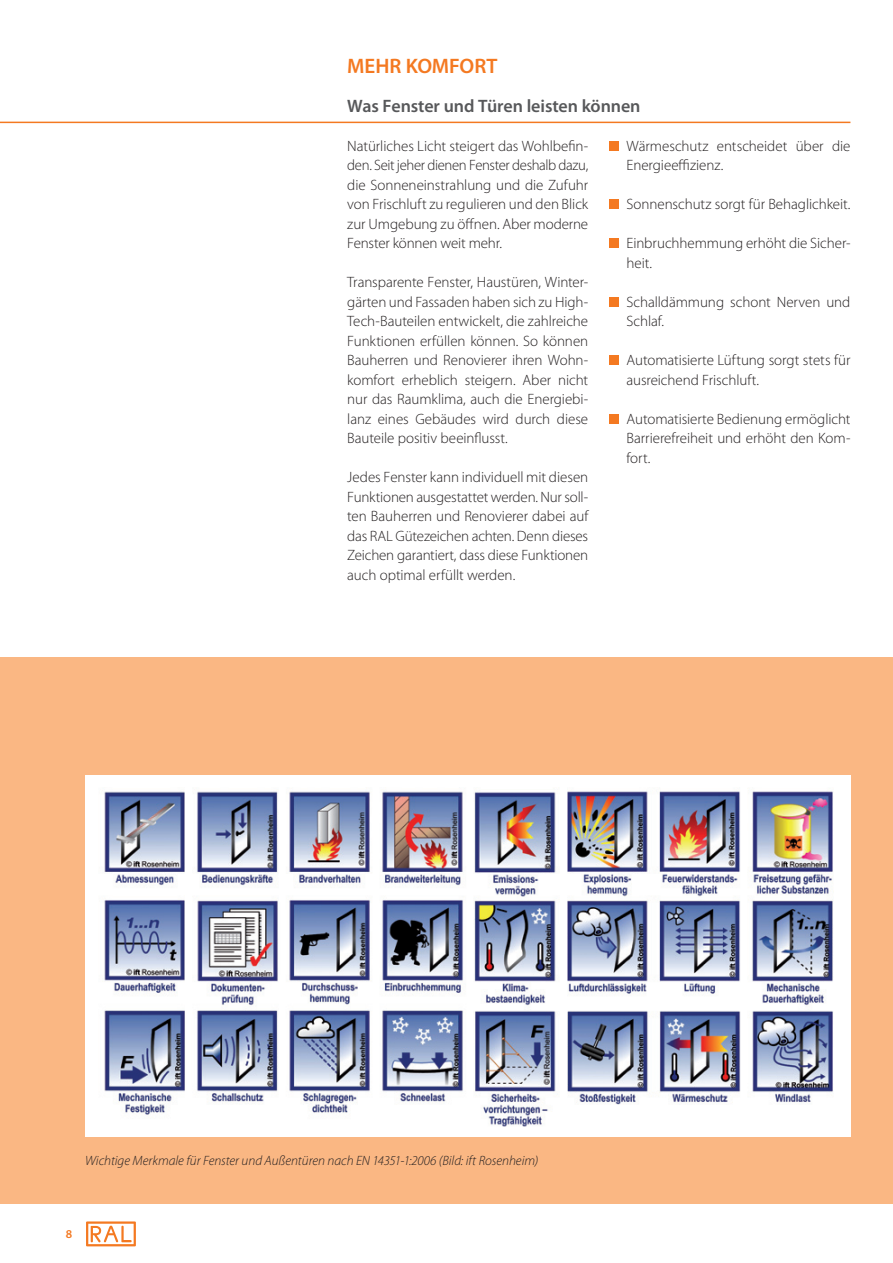
<style>
.page{position:relative;width:893px;height:1263px;background:#fff}
.page>*{position:absolute;margin:0;border:0;box-sizing:border-box;transform-origin:0 0}
.t1{font:600 21px "Myriad Pro";color:#f47921}
.t2{font:600 18px "Myriad Pro";letter-spacing:-.005em;color:#57585a}
.t3{font:300 15px/19.5px "Myriad Pro";letter-spacing:-.005em;color:#231f20;text-align:justify}
.t4{font:italic 300 13.5px "Myriad Pro";color:#231f20}
.t5{font:600 12px "Myriad Pro";color:#f47921}
</style>
<div class="page">
<svg style="left:86px;top:1221px;width:50px;height:25px"></svg>
<div style="left:0;top:658px;width:893px;height:546px;background:#fab783"></div>
<img style="left:85px;top:780px;width:765px;height:356px">
<hr style="left:0;top:122px;width:850px;height:1px;background:#f47921">
<div style="left:609px;top:141px;width:10px;height:10px;background:#f47921"></div>
<div style="left:609px;top:200px;width:10px;height:9px;background:#f47921"></div>
<div style="left:609px;top:239px;width:10px;height:9px;background:#f47921"></div>
<div style="left:609px;top:297px;width:10px;height:10px;background:#f47921"></div>
<div style="left:609px;top:356px;width:10px;height:9px;background:#f47921"></div>
<div style="left:609px;top:414px;width:10px;height:10px;background:#f47921"></div>
<h1 class="t1" style="left:347px;top:52px;width:30px">Mehr</h1>
<h1 class="t1" style="left:406px;top:52px;width:26px">Komfort</h1>
<p class="t2" style="left:347px;top:94px;width:295px">Was Fenster und Türen leisten können</p>
<p class="t3" style="left:347px;top:136px;width:242px">Natürliches Licht steigert das Wohlbefin&shy;den. Seit jeher dienen Fenster deshalb dazu, die Sonneneinstrahlung und die Zufuhr von Frischluft zu regulieren und den Blick zur Umgebung zu öffnen. Aber moderne Fenster können weit mehr.</p>
<p class="t3" style="left:347px;top:272px;width:242px">Transparente Fenster, Haustüren, Winter&shy;gärten und Fassaden haben sich zu High-Tech-Bauteilen entwickelt, die zahlreiche Funktionen erfüllen können. So können Bauherren und Renovierer ihren Wohn&shy;komfort erheblich steigern. Aber nicht nur das Raumklima, auch die Energiebi&shy;lanz eines Gebäudes wird durch diese Bauteile positiv beeinflusst.</p>
<p class="t3" style="left:347px;top:467px;width:242px">Jedes Fenster kann individuell mit diesen Funktionen ausgestattet werden. Nur soll&shy;ten Bauherren und Renovierer dabei auf das RAL Gütezeichen achten. Denn dieses Zeichen garantiert, dass diese Funktionen auch optimal erfüllt werden.</p>
<p class="t3" style="left:626px;top:136px;width:225px">Wärmeschutz entscheidet über die<br>Energieeffizienz.</p>
<p class="t3" style="left:626px;top:194px;width:225px">Sonnenschutz sorgt für Behaglichkeit.</p>
<p class="t3" style="left:626px;top:233px;width:225px">Einbruchhemmung erhöht die Sicher&shy;heit.</p>
<p class="t3" style="left:626px;top:292px;width:225px">Schalldämmung schont Nerven und<br>Schlaf.</p>
<p class="t3" style="left:626px;top:350px;width:225px">Automatisierte Lüftung sorgt stets für ausreichend Frischluft.</p>
<p class="t3" style="left:626px;top:409px;width:225px">Automatisierte Bedienung ermöglicht Barrierefreiheit und erhöht den Kom&shy;fort.</p>
<p class="t4" style="left:85px;top:1152px;width:455px">Wichtige Merkmale für Fenster und Außentüren nach EN 14351-1:2006 (Bild: ift Rosenheim)</p>
<p class="t5" style="left:66px;top:1227px;width:8px">8</p>
</div>
